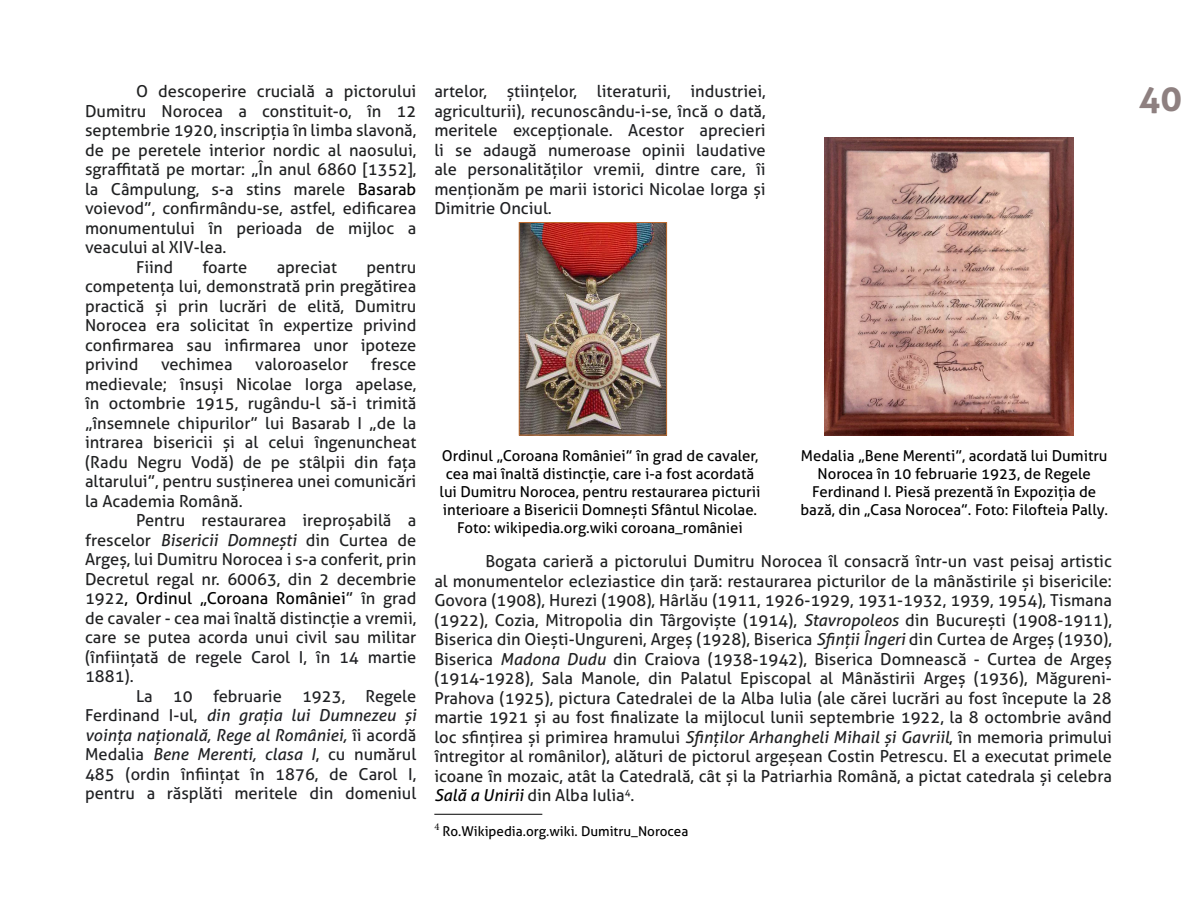
<style>
.page{position:relative;width:1200px;height:900px;background:#fff}
.page>*{position:absolute;margin:0;border:0;box-sizing:border-box;transform-origin:0 0}
.t1{font:700 36px "Aller";color:#8e8080}
.No_Spacing{font:16.5px/19.5px "Aller";color:#202122;text-align:justify}
.No_Spacing-2{font:16.5px/19.5px "Aller";color:#202124;text-align:justify}
.No_Spacing-3{font:15px/18px "Aller";color:#000;text-align:center}
.t2{font:13.5px "Aller";color:#000}
.s1{color:#000}
.s2{font-style:italic}
.s3{color:#202124}
.s4{font-style:italic;color:#000}
</style>
<div class="page">
<img style="left:521px;top:224px;width:144px;height:209px">
<div style="left:519px;top:222px;width:148px;height:213px;border:1px solid #bf6b2f"></div>
<img style="left:825px;top:137px;width:249px;height:298px">
<hr style="left:434px;top:814px;width:108px;height:1px;background:#000">
<p class="No_Spacing" style="left:85px;top:82px;width:333px;text-indent:51px">O descoperire crucială a pictorului Dumitru Norocea a constituit-o, în 12 septembrie 1920, inscripția în limba slavonă, de pe peretele interior nordic al naosului, sgraffitată pe mortar: „În anul 6860 [1352], la Câmpulung, s-a stins marele <span class="s1">Basarab </span>voievod”, confirmându-se, astfel, edificarea monumentului în perioada de mijloc a veacului al XIV-lea.</p>
<p class="No_Spacing" style="left:136px;top:257px;width:39px">Fiind</p>
<p class="No_Spacing" style="left:202px;top:257px;width:46px">foarte</p>
<p class="No_Spacing" style="left:277px;top:257px;width:62px">apreciat</p>
<p class="No_Spacing" style="left:85px;top:257px;width:333px;text-indent:281px">pentru competența lui, demonstrată prin pregătirea practică și prin lucrări de elită, Dumitru Norocea era solicitat în expertize privind confirmarea sau infirmarea unor ipoteze privind</p>
<p class="No_Spacing" style="left:85px;top:355px;width:333px;text-indent:286px">fresce medievale; însuși Nicolae Iorga apelase, în octombrie 1915, rugându-l să-i trimită „însemnele chipurilor” lui Basarab I „de la intrarea bisericii și al celui îngenuncheat (Radu Negru Vodă) de pe stâlpii din fața altarului”, pentru susținerea unei comunicări la Academia Română.</p>
<p class="No_Spacing" style="left:85px;top:511px;width:333px;text-indent:51px">Pentru restaurarea ireproșabilă a frescelor <span class="s2">Bisericii Domnești</span> din Curtea de Argeș, lui Dumitru Norocea i s-a conferit, prin Decretul regal nr. 60063, din 2 decembrie 1922<span class="s1">, Ordinul „Coroana României</span>” în grad de cavaler - cea mai înaltă distincție a vremii, care se putea acorda unui civil sau militar (<span class="s3">înființată de regele Carol I, în 14 martie 1881).</span></p>
<p class="No_Spacing-2" style="left:85px;top:686px;width:333px;text-indent:51px">La 10 februarie 1923, Regele Ferdinand I-ul, <span class="s2">din grația lui Dumnezeu și voința națională, Rege al României,</span> îi acordă Medalia <span class="s2">Bene Merenti, clasa I</span>, cu numărul 485 (ordin înființat în 1876, de Carol I, pentru a răsplăti meritele din domeniul</p>
<p class="No_Spacing" style="left:161px;top:355px;width:73px">vechimea</p>
<p class="No_Spacing" style="left:255px;top:355px;width:94px">valoroaselor</p>
<p class="No_Spacing-2" style="left:434px;top:82px;width:333px">artelor, științelor, literaturii, industriei, agriculturii), recunoscându-i-se, încă o dată, meritele excepționale. Acestor aprecieri li se adaugă numeroase opinii laudative ale personalităților vremii, dintre care, îi menționăm pe marii istorici Nicolae Iorga și Dimitrie Onciul.</p>
<p class="No_Spacing-3" style="left:800px;top:447px;width:309px">Medalia „Bene Merenti”, acordată lui Dumitru Norocea în 10 februarie 1923, de Regele Ferdinand I. Piesă prezentă în Expoziția de bază, din „Casa Norocea”. Foto: Filofteia Pally.</p>
<p class="No_Spacing" style="left:434px;top:552px;width:679px;text-indent:51px">Bogata carieră a pictorului Dumitru Norocea îl consacră într-un vast peisaj artistic al monumentelor ecleziastice din țară: restaurarea picturilor de la mânăstirile și bisericile:<br>Govora (1908), Hurezi (1908), Hârlău (1911, 1926-1929, 1931-1932, 1939, 1954), Tismana (1922), Cozia, Mitropolia din Târgoviște (1914), <span class="s2">Stavropoleos</span> din București (1908-1911), Biserica din Oiești-Ungureni, Argeș (1928), Biserica <span class="s2">Sfinții Îngeri</span> din Curtea de Argeș (1930), Biserica <span class="s2">Madona Dudu</span> din Craiova (1938-1942), Biserica Domnească - Curtea de Argeș (1914-1928), Sala Manole, din Palatul Episcopal al Mânăstirii Argeș (1936), Măgureni-Prahova (1925), pictura Catedralei de la Alba Iulia (ale cărei lucrări au fost începute la 28 martie 1921 și au fost finalizate la mijlocul lunii septembrie 1922, la 8 octombrie având loc sfințirea și primirea hramului <span class="s2">Sfinților Arhangheli Mihail și Gavriil</span>, în memoria primului întregitor al românilor), alături de pictorul argeșean Costin Petrescu. El a executat primele icoane în mozaic, atât la Catedrală, cât și la Patriarhia Română, a pictat catedrala și celebra <span class="s4">Sală a Unirii</span> din Alba Iulia<sup>4</sup>.</p>
<p class="t2" style="left:434px;top:823px;width:256px"><sup>4</sup> Ro.Wikipedia.org.wiki. Dumitru_Norocea</p>
<p class="No_Spacing-3" style="left:440px;top:447px;width:322px">Ordinul „Coroana României” în grad de cavaler, cea mai înaltă distincție, care i-a fost acordată lui Dumitru Norocea, pentru restaurarea picturii interioare a Bisericii Domnești Sfântul Nicolae.</p>
<p class="No_Spacing-3" style="left:457px;top:519px;width:287px">Foto: wikipedia.org.wiki coroana_româniei</p>
<h1 class="t1" style="left:1139px;top:76px;width:45px">40</h1>
</div>
